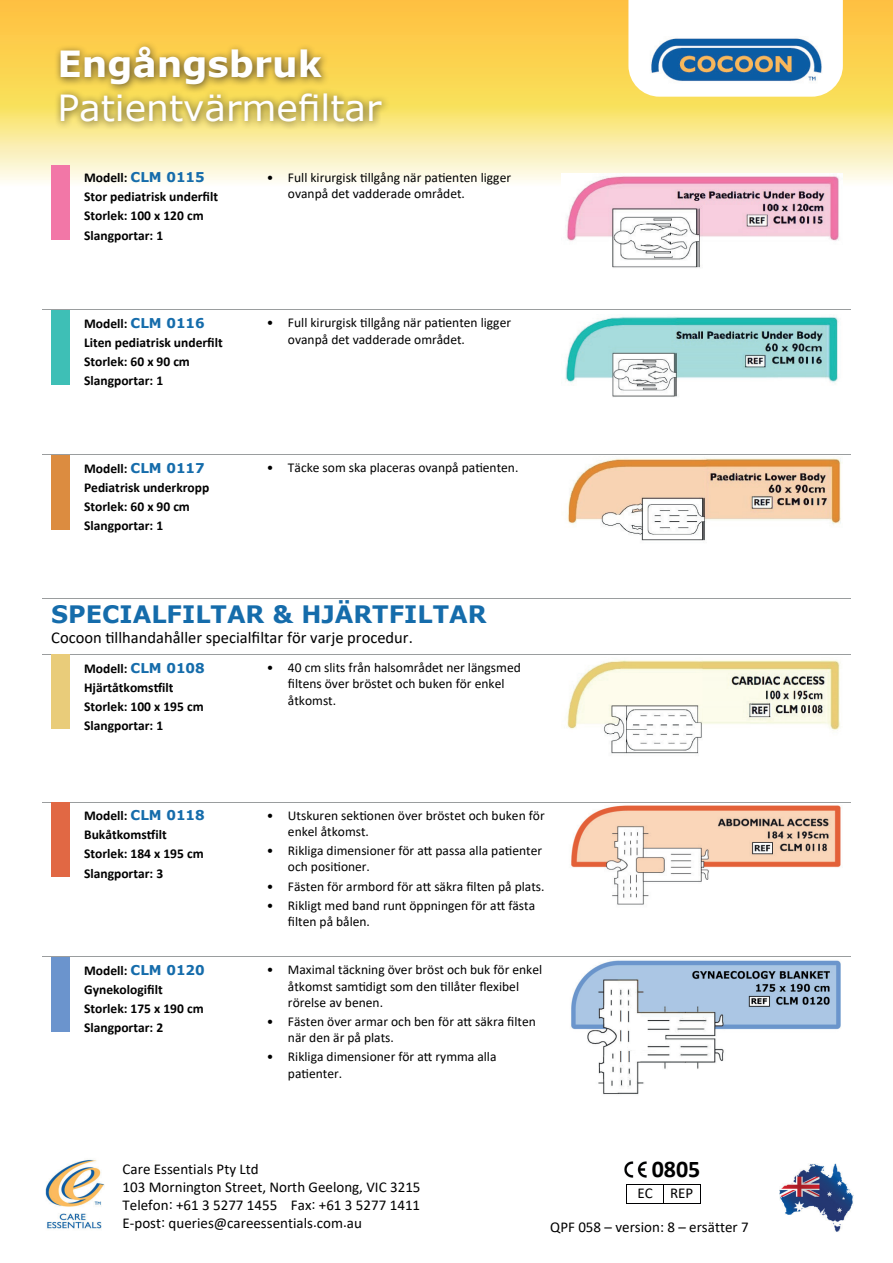
<style>
.page{position:relative;width:893px;height:1263px;background:#fff}
.page>*{position:absolute;margin:0;border:0;box-sizing:border-box;transform-origin:0 0}
.t1{font:36px "Verdana";color:#fff}
.t2{font:700 36px "Verdana";color:#fff}
.t3{font:700 24px "Verdana";color:#156cab}
.t4{font:700 24px "Calibri";color:#000}
.t5{font:16.5px "Calibri";color:#000}
.t6{font:15px/18px "Calibri";color:#000}
.t7{font:13.5px/16.2px "Calibri";color:#000}
.t8{font:700 13.5px/19.2px "Calibri";color:#000}
.s1{font-family:"Verdana";color:#156cab}
</style>
<div class="page">
<img style="left:45px;top:1159px;width:60px;height:70px">
<img style="left:779px;top:1163px;width:75px;height:69px">
<img style="left:624px;top:1162px;width:23px;height:16px">
<hr style="left:627px;top:1183px;width:36px;height:1px;background:#000001">
<hr style="left:664px;top:1183px;width:36px;height:1px;background:#000001">
<svg style="left:626px;top:1184px;width:1px;height:20px"></svg>
<hr style="left:627px;top:1203px;width:36px;height:1px;background:#000001">
<svg style="left:663px;top:1184px;width:1px;height:20px"></svg>
<hr style="left:664px;top:1203px;width:36px;height:1px;background:#000001">
<svg style="left:700px;top:1184px;width:1px;height:20px"></svg>
<img style="left:0;top:0;width:893px;height:182px">
<svg style="left:628px;top:0;width:215px;height:97px"></svg>
<img style="left:645px;top:37px;width:180px;height:47px">
<div style="left:54px;top:41px;width:337px;height:90px;background:#231f20;opacity:.75"></div>
<hr style="left:43px;top:309px;width:808px;height:1px;background:#9a9d9e">
<hr style="left:43px;top:454px;width:808px;height:1px;background:#9a9d9e">
<hr style="left:43px;top:598px;width:808px;height:1px;background:#9a9d9e">
<hr style="left:43px;top:802px;width:808px;height:1px;background:#9a9d9e">
<hr style="left:43px;top:956px;width:808px;height:1px;background:#9a9d9e">
<hr style="left:43px;top:654px;width:808px;height:1px;background:#9a9d9e">
<img style="left:562px;top:174px;width:281px;height:94px">
<img style="left:565px;top:316px;width:274px;height:81px">
<img style="left:567px;top:457px;width:276px;height:84px">
<img style="left:567px;top:660px;width:274px;height:94px">
<img style="left:571px;top:805px;width:270px;height:100px">
<img style="left:571px;top:960px;width:270px;height:135px">
<div style="left:51px;top:166px;width:19px;height:74px;background:#f277a7"></div>
<div style="left:51px;top:310px;width:19px;height:74px;background:#3ebfb6"></div>
<div style="left:51px;top:455px;width:19px;height:74px;background:#dc8c40"></div>
<div style="left:51px;top:655px;width:19px;height:74px;background:#e9cc7a"></div>
<div style="left:51px;top:802px;width:19px;height:75px;background:#e16844"></div>
<div style="left:51px;top:957px;width:19px;height:74px;background:#6b94cd"></div>
<h1 class="t2" style="left:57px;top:39px;width:266px">Engångsbruk</h1>
<h1 class="t1" style="left:57px;top:83px;width:326px">Patientvärmefiltar</h1>
<p class="t8" style="left:84px;top:168px;width:135px">Modell: <span class="s1">CLM 0115<br></span>Stor pediatrisk underfilt<br>Storlek: 100 x 120 cm<br>Slangportar: 1</p>
<p class="t8" style="left:84px;top:313px;width:140px">Modell: <span class="s1">CLM 0116<br></span>Liten pediatrisk underfilt<br>Storlek: 60 x 90 cm<br>Slangportar: 1</p>
<p class="t8" style="left:84px;top:458px;width:127px">Modell: <span class="s1">CLM 0117<br></span>Pediatrisk underkropp<br>Storlek: 60 x 90 cm<br>Slangportar: 1</p>
<p class="t7" style="left:288px;top:169px;width:225px;text-indent:-21px">• Full kirurgisk tillgång när patienten ligger ovanpå det vadderade området.</p>
<p class="t7" style="left:288px;top:314px;width:225px;text-indent:-21px">• Full kirurgisk tillgång när patienten ligger ovanpå det vadderade området.</p>
<p class="t7" style="left:267px;top:459px;width:253px">• Täcke som ska placeras ovanpå patienten.</p>
<h2 class="t3" style="left:51px;top:598px;width:437px">SPECIALFILTAR &amp; HJÄRTFILTAR</h2>
<p class="t5" style="left:51px;top:626px;width:363px">Cocoon tillhandahåller specialfiltar för varje procedur.</p>
<p class="t8" style="left:84px;top:658px;width:122px">Modell: <span class="s1">CLM 0108<br></span>Hjärtåtkomstfilt<br>Storlek: 100 x 195 cm<br>Slangportar: 1</p>
<p class="t8" style="left:84px;top:806px;width:122px">Modell: <span class="s1">CLM 0118<br></span>Bukåtkomstfilt<br>Storlek: 184 x 195 cm<br>Slangportar: 3</p>
<p class="t8" style="left:84px;top:960px;width:122px">Modell: <span class="s1">CLM 0120<br></span>Gynekologifilt<br>Storlek: 175 x 190 cm<br>Slangportar: 2</p>
<p class="t7" style="left:288px;top:659px;width:234px;text-indent:-21px">• 40 cm slits från halsområdet ner längsmed filtens över bröstet och buken för enkel åtkomst.</p>
<p class="t7" style="left:288px;top:807px;width:258px;text-indent:-21px">• Utskuren sektionen över bröstet och buken för enkel åtkomst.</p>
<p class="t7" style="left:288px;top:842px;width:256px;text-indent:-21px">• Rikliga dimensioner för att passa alla patienter och positioner.</p>
<p class="t7" style="left:267px;top:878px;width:279px">• Fästen för armbord för att säkra filten på plats.</p>
<p class="t7" style="left:288px;top:897px;width:249px;text-indent:-21px">• Rikligt med band runt öppningen för att fästa filten på bålen.</p>
<p class="t7" style="left:288px;top:961px;width:256px;text-indent:-21px">• Maximal täckning över bröst och buk för enkel åtkomst samtidigt som den tillåter flexibel rörelse av benen.</p>
<p class="t7" style="left:288px;top:1013px;width:249px;text-indent:-21px">• Fästen över armar och ben för att säkra filten när den är på plats.</p>
<p class="t7" style="left:288px;top:1048px;width:210px;text-indent:-21px">• Rikliga dimensioner för att rymma alla patienter.</p>
<p class="t6" style="left:123px;top:1160px;width:299px">Care Essentials Pty Ltd<br>103 Mornington Street, North Geelong, VIC 3215<br>Telefon: +61 3 5277 1455 Fax: +61 3 5277 1411<br>E-post: queries@careessentials.com.au</p>
<h2 class="t4" style="left:652px;top:1152px;width:50px">0805</h2>
<p class="t6" style="left:637px;top:1183px;width:57px">EC REP</p>
<p class="t6" style="left:550px;top:1218px;width:200px">QPF 058 – version: 8 – ersätter 7</p>
</div>
